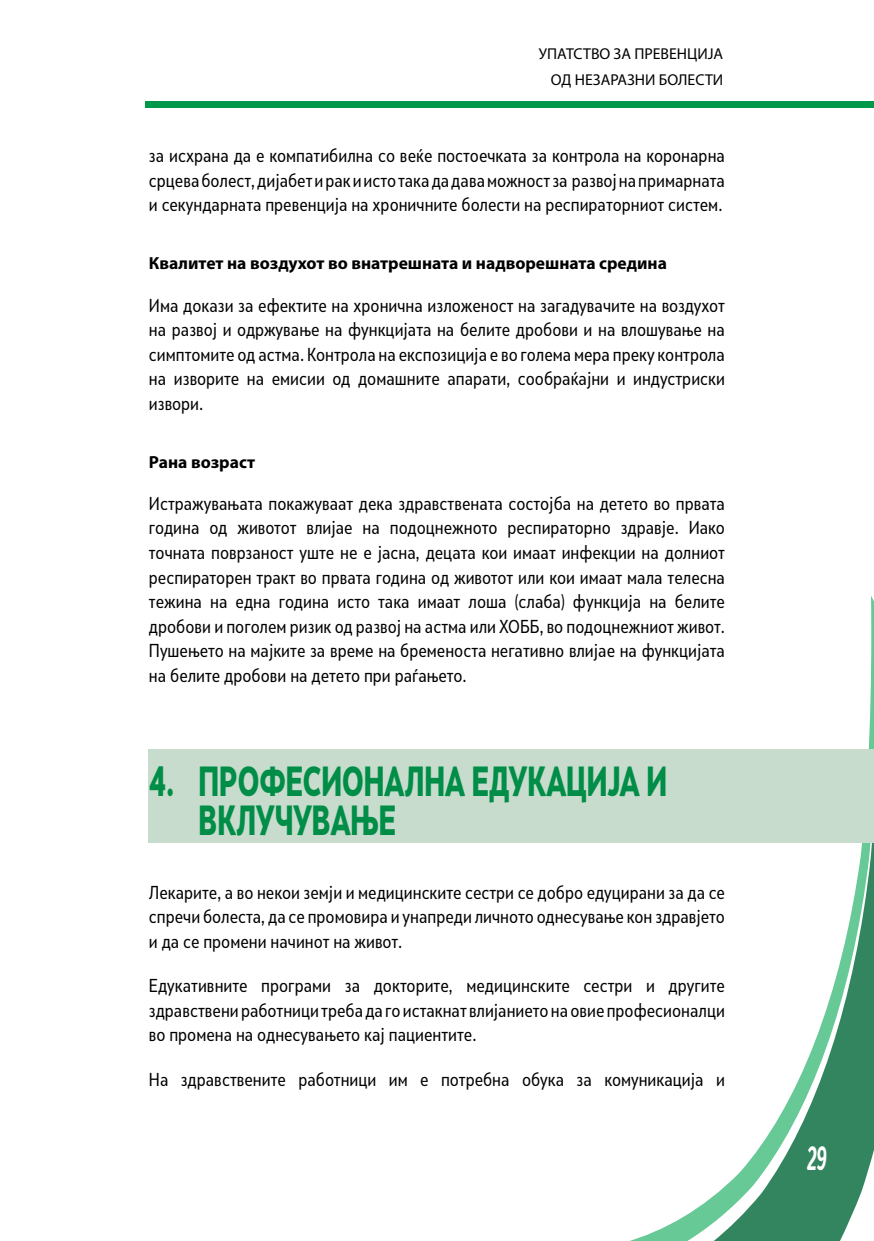
<style>
.page{position:relative;width:874px;height:1241px;background:#fff}
.page>*{position:absolute;margin:0;border:0;box-sizing:border-box;transform-origin:0 0}
.t1{font:900 39.38px/38.5px "Skola Sans";color:#008d48;scale:.67 1}
.t2{font:700 31.5px "Skola Sans Cn It";color:#fff;scale:.67 1}
.t3{font:17.5px/24.5px "Skola Sans Cn";color:#000;text-align:justify}
.t4{font:700 17.5px "Myriad Pro";color:#000}
.t5{font:15.75px/25.2px "Myriad Pro";color:#000;text-align:right}
</style>
<div class="page">
<div style="left:146px;top:101px;width:727px;height:6px;background:#00984a"></div>
<svg style="left:624px;top:596px;width:249px;height:644px"></svg>
<svg style="left:711px;top:842px;width:162px;height:398px"></svg>
<div style="left:149px;top:749px;width:724px;height:93px;background:#c7dccc"></div>
<p class="t5" style="left:538px;top:41px;width:186px">УПАТСТВО ЗА ПРЕВЕНЦИЈА<br>ОД НЕЗАРАЗНИ БОЛЕСТИ</p>
<p class="t3" style="left:149px;top:143px;width:577px">за исхрана да е компатибилна со веќе постоечката за контрола на коронарна срцева болест, дијабет и рак и исто така да дава можност за развој на примарната и секундарната превенција на хроничните болести на респираторниот систем.</p>
<p class="t4" style="left:149px;top:252px;width:519px">Квалитет на воздухот во внатрешната и надворешната средина</p>
<p class="t3" style="left:149px;top:292px;width:577px">Има докази за ефектите на хронична изложеност на загадувачите на воздухот на развој и одржување на функцијата на белите дробови и на влошување на симптомите од астма. Контрола на експозиција е во голема мера преку контрола на изворите на емисии од домашните апарати, сообраќајни и индустриски извори.</p>
<p class="t4" style="left:149px;top:450px;width:108px">Рана возраст</p>
<p class="t3" style="left:149px;top:491px;width:577px">Истражувањата покажуваат дека здравствената состојба на детето во првата година од животот влијае на подоцнежното респираторно здравје. Иако точната поврзаност уште не е јасна, децата кои имаат инфекции на долниот респираторен тракт во првата година од животот или кои имаат мала телесна тежина на една година исто така имаат лоша (слаба) функција на белите дробови и поголем ризик од развој на астма или ХОББ, во подоцнежниот живот.<br>Пушењето на мајките за време на бременоста негативно влијае на функцијата на белите дробови на детето при раѓањето.</p>
<h1 class="t1" style="left:198px;top:761px;width:700px;text-indent:-50px">4. ПРОФЕСИОНАЛНА ЕДУКАЦИЈА И<br>ВКЛУЧУВАЊЕ</h1>
<p class="t3" style="left:149px;top:879px;width:577px">Лекарите, а во некои земји и медицинските сестри се добро едуцирани за да се спречи болеста, да се промовира и унапреди личното однесување кон здравјето и да се промени начинот на живот.</p>
<p class="t3" style="left:149px;top:973px;width:577px">Едукативните програми за докторите, медицинските сестри и другите здравствени работници треба да го истакнат влијанието на овие професионалци во промена на однесувањето кај пациентите.</p>
<p class="t3" style="left:149px;top:1066px;width:577px">На здравствените работници им е потребна обука за комуникација и</p>
<h2 class="t2" style="left:806px;top:1138px;width:32px">29</h2>
</div>
